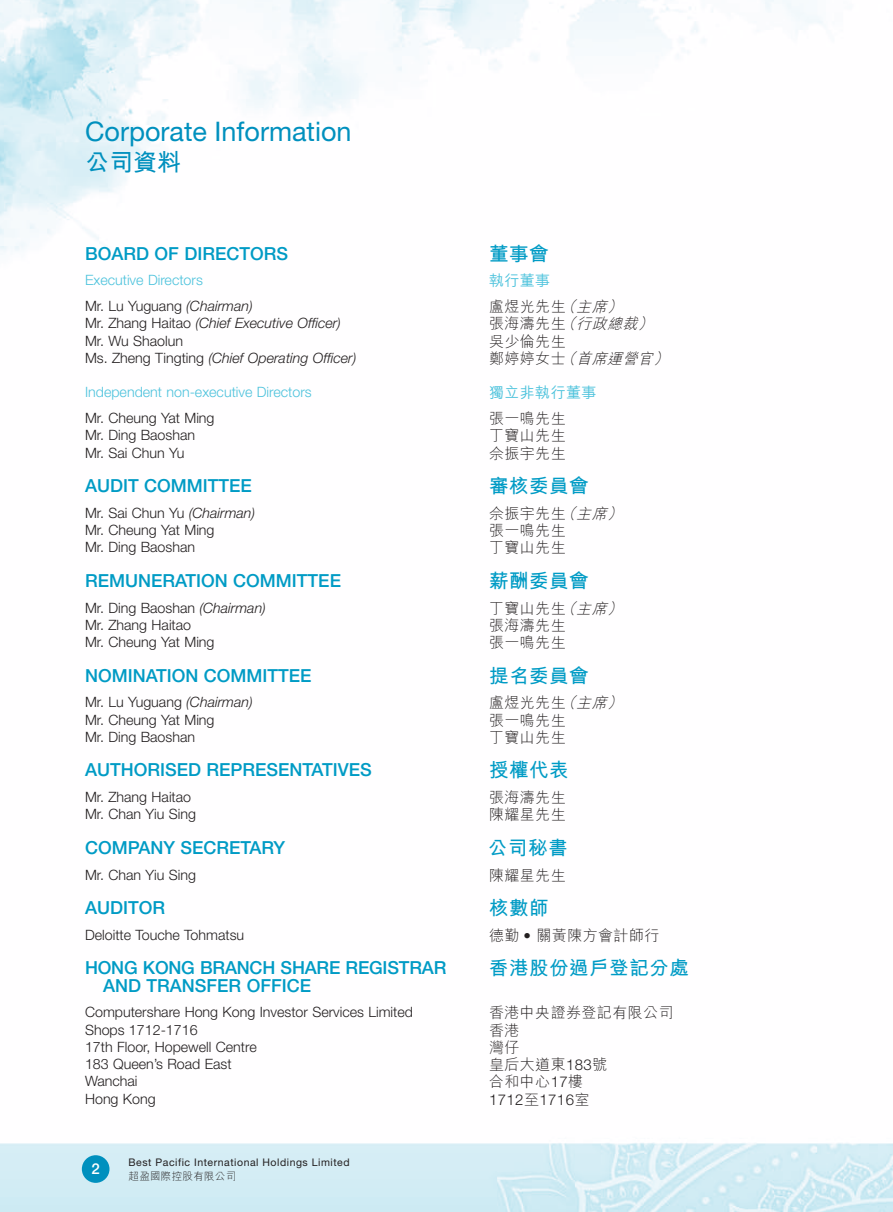
<style>
.page{position:relative;width:893px;height:1212px;background:#fff}
.page>*{position:absolute;margin:0;border:0;box-sizing:border-box;transform-origin:0 0}
.t1{font:27px "Helvetica Neue LT Std";color:#0090be}
.t2{font:700 24px "M Hei HK";color:#0090be}
.t3{font:700 19.5px "M Hei HK";letter-spacing:.03em;color:#009bc5}
.t4{font:500 18px/17.2px "Helvetica Neue LT Std";color:#009bc5}
.t5{font:300 15px/17.2px "M Hei HK";letter-spacing:.03em;color:#231f20}
.t6{font:300 15px "Helvetica Neue LT Std";letter-spacing:.03em;color:#231f20}
.t7{font:500 15px "M Hei HK";letter-spacing:.03em;color:#4cc2dc}
.t8{font:500 15px "Helvetica Neue LT Std";color:#fff}
.t9{font:300 14.25px/17.2px "Helvetica Neue LT Std";color:#231f20}
.t10{font:italic 300 14.25px/17.2px "Helvetica Neue LT Std";color:#231f20}
.t11{font:300 14.25px/25.8px "Helvetica Neue LT Std";color:#4cc2dc}
.t12{font:10.5px "Helvetica Neue LT Std";letter-spacing:.05em;color:#231f20}
.t13{font:300 10.5px "M Hei HK";letter-spacing:.03em;color:#231f20}
.s1{color:#231f20}
.s2{font-style:italic;color:#231f20}
.s3{font-style:normal}
.s4{font-style:italic}
.s5{font-weight:500;color:#4cc2dc}
.s6{font-family:"Helvetica Neue LT Std"}
.s7{font-family:"M Hei HK"}
</style>
<div class="page">
<img style="left:0;top:0;width:892px;height:1212px">
<div style="left:82px;top:1155px;width:27px;height:28px;background:#0090be;border-radius:50%"></div>
<h1 class="t1" style="left:85px;top:116px;width:268px">Corporate Information</h1>
<h2 class="t2" style="left:85px;top:144px;width:97px">公司資料</h2>
<p class="t4" style="left:85px;top:244px;width:205px">BOARD OF DIRECTORS</p>
<p class="t11" style="left:85px;top:267px;width:169px">Executive Directors<br><span class="s1">Mr. Lu Yuguang</span> <span class="s2">(Chairman)</span></p>
<p class="t10" style="left:85px;top:314px;width:273px"><span class="s3">Mr. Zhang Haitao</span> (Chief Executive Officer)<br><span class="s3">Mr. Wu Shaolun<br>Ms. Zheng Tingting</span> (Chief Operating Officer)</p>
<p class="t11" style="left:85px;top:379px;width:228px">Independent non-executive Directors</p>
<p class="t9" style="left:85px;top:409px;width:131px">Mr. Cheung Yat Ming<br>Mr. Ding Baoshan<br>Mr. Sai Chun Yu</p>
<p class="t4" style="left:85px;top:477px;width:168px">AUDIT COMMITTEE</p>
<p class="t9" style="left:85px;top:504px;width:172px">Mr. Sai Chun Yu <span class="s4">(Chairman)<br></span>Mr. Cheung Yat Ming<br>Mr. Ding Baoshan</p>
<p class="t4" style="left:85px;top:572px;width:257px">REMUNERATION COMMITTEE</p>
<p class="t9" style="left:85px;top:598px;width:182px">Mr. Ding Baoshan <span class="s4">(Chairman)<br></span>Mr. Zhang Haitao<br>Mr. Cheung Yat Ming</p>
<p class="t4" style="left:85px;top:666px;width:228px">NOMINATION COMMITTEE</p>
<p class="t9" style="left:85px;top:693px;width:169px">Mr. Lu Yuguang <span class="s4">(Chairman)<br></span>Mr. Cheung Yat Ming<br>Mr. Ding Baoshan</p>
<p class="t4" style="left:85px;top:761px;width:288px">AUTHORISED REPRESENTATIVES</p>
<p class="t9" style="left:85px;top:788px;width:112px">Mr. Zhang Haitao<br>Mr. Chan Yiu Sing</p>
<p class="t4" style="left:85px;top:839px;width:202px">COMPANY SECRETARY</p>
<p class="t9" style="left:85px;top:866px;width:112px">Mr. Chan Yiu Sing</p>
<p class="t4" style="left:85px;top:899px;width:82px">AUDITOR</p>
<p class="t9" style="left:85px;top:926px;width:161px">Deloitte Touche Tohmatsu</p>
<p class="t4" style="left:103px;top:959px;width:345px;text-indent:-18px">HONG KONG BRANCH SHARE REGISTRAR<br>AND TRANSFER OFFICE</p>
<p class="t9" style="left:85px;top:1003px;width:329px">Computershare Hong Kong Investor Services Limited<br>Shops 1712-1716<br>17th Floor, Hopewell Centre<br>183 Queen’s Road East<br>Wanchai<br>Hong Kong</p>
<p class="t8" style="left:91px;top:1160px;width:10px">2</p>
<p class="t12" style="left:129px;top:1155px;width:222px">Best Pacific International Holdings Limited</p>
<p class="t13" style="left:129px;top:1170px;width:109px">超盈國際控股有限公司</p>
<h3 class="t3" style="left:489px;top:239px;width:61px">董事會</h3>
<p class="t5" style="left:489px;top:268px;width:139px;line-height:25.8px"><span class="s5">執行董事<br></span>盧煜光先生<span class="s4">（主席）</span></p>
<p class="t5" style="left:489px;top:315px;width:185px">張海濤先生<span class="s4">（行政總裁）</span>吳少倫先生<br>鄭婷婷女士<span class="s4">（首席運營官）</span></p>
<p class="t7" style="left:489px;top:382px;width:109px">獨立非執行董事</p>
<p class="t5" style="left:489px;top:410px;width:78px;text-align:justify">張一鳴先生丁寶山先生佘振宇先生</p>
<h3 class="t3" style="left:489px;top:472px;width:101px">審核委員會</h3>
<p class="t5" style="left:489px;top:504px;width:139px">佘振宇先生<span class="s4">（主席）</span>張一鳴先生<br>丁寶山先生</p>
<h3 class="t3" style="left:489px;top:566px;width:101px">薪酬委員會</h3>
<p class="t5" style="left:489px;top:599px;width:139px">丁寶山先生<span class="s4">（主席）</span>張海濤先生<br>張一鳴先生</p>
<h3 class="t3" style="left:489px;top:661px;width:101px">提名委員會</h3>
<p class="t5" style="left:489px;top:694px;width:139px">盧煜光先生<span class="s4">（主席）</span>張一鳴先生<br>丁寶山先生</p>
<h3 class="t3" style="left:489px;top:756px;width:81px">授權代表</h3>
<p class="t5" style="left:489px;top:789px;width:78px">張海濤先生陳耀星先生</p>
<h3 class="t3" style="left:488px;top:833px;width:81px">公司秘書</h3>
<p class="t5" style="left:489px;top:866px;width:78px">陳耀星先生</p>
<h3 class="t3" style="left:489px;top:894px;width:61px">核數師</h3>
<p class="t5" style="left:489px;top:926px;width:172px">德勤 <span class="s6">•</span> 關黃陳方會計師行</p>
<h3 class="t3" style="left:489px;top:954px;width:201px">香港股份過戶登記分處</h3>
<p class="t5" style="left:489px;top:1004px;width:186px">香港中央證券登記有限公司香港<br>灣仔<br>皇后大道東<span class="s6">183</span>號<br>合和中心<span class="s6">17</span>樓</p>
<p class="t6" style="left:489px;top:1090px;width:102px">1712<span class="s7">至</span>1716<span class="s7">室</span></p>
</div>
